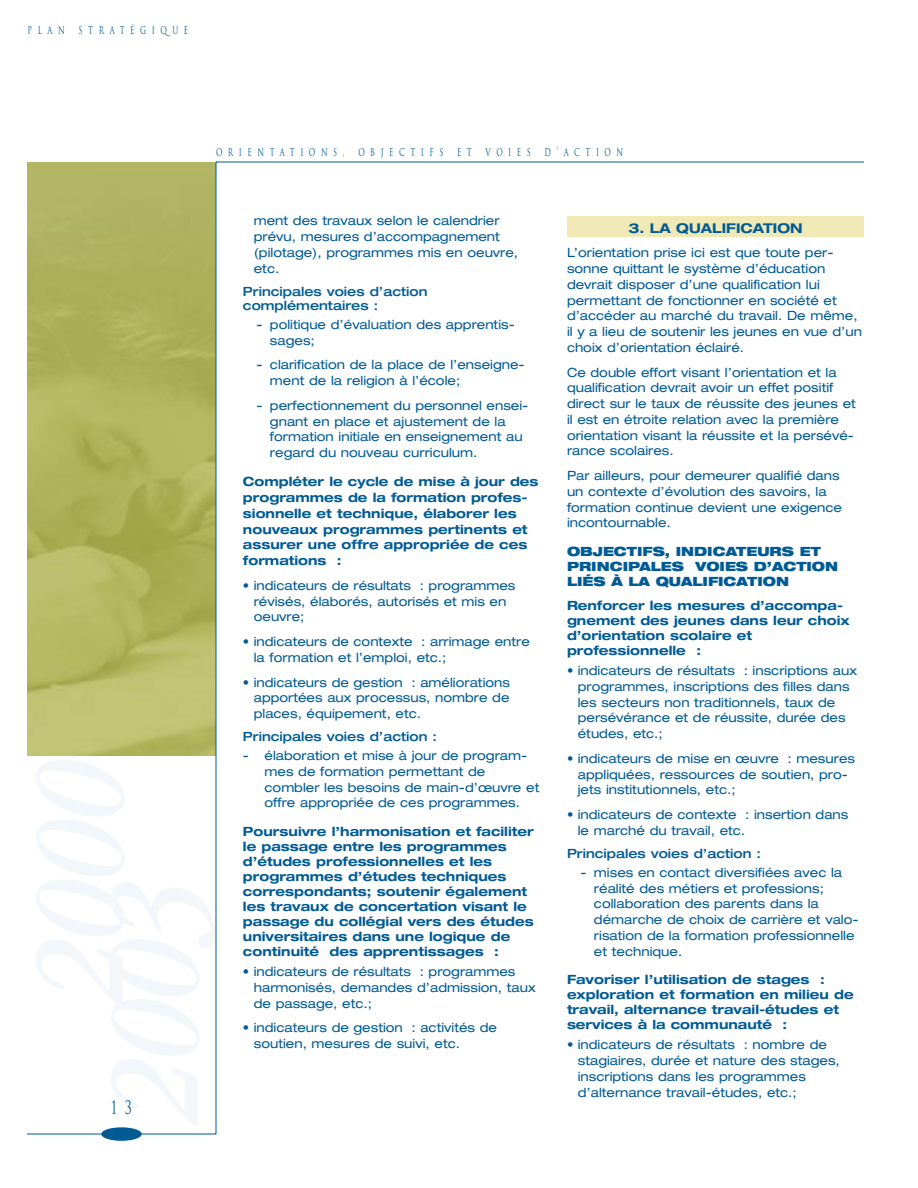
<style>
.page{position:relative;width:918px;height:1188px;background:#fff}
.page>*{position:absolute;margin:0;border:0;box-sizing:border-box;transform-origin:0 0}
.t1{font:18px "Trajan";color:#005b95;scale:.68 1}
.t2{font:700 expanded 13.5px "Helvetica Neue";color:#005b95}
.t3{font:expanded 12.75px/15.8px "Helvetica Neue";color:#005b95}
.t4{font:700 expanded 12.75px/15px "Helvetica Neue";color:#005b95}
.t5{font:500 expanded 12.75px/14.2px "Helvetica Neue";color:#005b95}
.t6{font:900 expanded 12.75px/15px "Helvetica Neue";color:#005b95}
.t7{font:10.5px "Trajan";letter-spacing:.78em;color:#005b95;scale:.68 1}
</style>
<div class="page">
<img style="left:27px;top:162px;width:189px;height:594px">
<hr style="left:216px;top:162px;width:648px;height:1px;background:#005b95">
<hr style="left:27px;top:1134px;width:189px;height:1px;background:#005b95">
<hr style="left:216px;top:162px;width:1px;height:972px;background:#005b95">
<div style="left:567px;top:216px;width:297px;height:12px;background:#f1e9b5"></div>
<div style="left:567px;top:228px;width:297px;height:9px;background:#f1e9b5"></div>
<div style="left:101px;top:1127px;width:41px;height:14px;background:#005b95;border-radius:50%"></div>
<p class="t7" style="left:28px;top:24px;width:56px">PLAN</p>
<p class="t7" style="left:79px;top:24px;width:163px">STRATÉGIQUE</p>
<h1 class="t1" style="left:111px;top:1097px;width:32px">1 3</h1>
<p class="t7" style="left:216px;top:147px;width:191px">ORIENTATIONS,</p>
<p class="t7" style="left:358px;top:147px;width:127px">OBJECTIFS</p>
<p class="t7" style="left:457px;top:147px;width:23px">E T</p>
<p class="t7" style="left:486px;top:147px;width:68px">VOIES</p>
<p class="t7" style="left:545px;top:147px;width:117px">D’ACTION</p>
<p class="t3" style="left:254px;top:214px;width:266px">ment des travaux selon le calendrier prévu, mesures d’accompagnement (pilotage), programmes mis en oeuvre, etc.</p>
<p class="t5" style="left:243px;top:285px;width:186px">Principales voies d’action complémentaires :</p>
<p class="t3" style="left:270px;top:318px;width:246px;text-indent:-13px">- politique d’évaluation des apprentis&shy;sages;</p>
<p class="t3" style="left:270px;top:358px;width:256px;text-indent:-13px">- clarification de la place de l’enseigne&shy;ment de la religion à l’école;</p>
<p class="t3" style="left:270px;top:399px;width:260px;text-indent:-13px">- perfectionnement du personnel ensei&shy;gnant en place et ajustement de la formation initiale en enseignement au regard du nouveau curriculum.</p>
<p class="t4" style="left:243px;top:475px;width:297px;line-height:15.8px">Compléter le cycle de mise à jour des programmes de la formation profes&shy;sionnelle et technique, élaborer les nouveaux programmes pertinents et assurer une offre appropriée de ces formations :</p>
<p class="t3" style="left:254px;top:579px;width:263px;text-indent:-11px">• indicateurs de résultats : programmes révisés, élaborés, autorisés et mis en oeuvre;</p>
<p class="t3" style="left:254px;top:635px;width:278px;text-indent:-11px">• indicateurs de contexte : arrimage entre la formation et l’emploi, etc.;</p>
<p class="t3" style="left:254px;top:675px;width:258px;text-align:justify;text-indent:-11px">• indicateurs de gestion : améliorations apportées aux processus, nombre de places, équipement, etc.</p>
<p class="t5" style="left:243px;top:731px;width:195px">Principales voies d’action :</p>
<p class="t3" style="left:265px;top:749px;width:276px;text-indent:-22px">- élaboration et mise à jour de program&shy;mes de formation permettant de combler les besoins de main-d’œuvre et offre appropriée de ces programmes.</p>
<p class="t4" style="left:243px;top:825px;width:292px">Poursuivre l’harmonisation et faciliter le passage entre les programmes d’études professionnelles et les programmes d’études techniques correspondants; soutenir également les travaux de concertation visant le passage du collégial vers des études universitaires dans une logique de continuité des apprentissages :</p>
<p class="t3" style="left:254px;top:965px;width:283px;text-indent:-11px">• indicateurs de résultats : programmes harmonisés, demandes d’admission, taux de passage, etc.;</p>
<p class="t3" style="left:254px;top:1021px;width:245px;text-indent:-11px">• indicateurs de gestion : activités de soutien, mesures de suivi, etc.</p>
<p class="t2" style="left:628px;top:223px;width:176px">3. LA QUALIFICATION</p>
<p class="t3" style="left:567px;top:246px;width:296px">L’orientation prise ici est que toute per&shy;sonne quittant le système d’éducation devrait disposer d’une qualification lui permettant de fonctionner en société et d’accéder au marché du travail. De même, il y a lieu de soutenir les jeunes en vue d’un choix d’orientation éclairé.</p>
<p class="t3" style="left:567px;top:365px;width:290px">Ce double effort visant l’orientation et la qualification devrait avoir un effet positif direct sur le taux de réussite des jeunes et il est en étroite relation avec la première orientation visant la réussite et la persévé&shy;rance scolaires.</p>
<p class="t3" style="left:567px;top:469px;width:277px">Par ailleurs, pour demeurer qualifié dans un contexte d’évolution des savoirs, la formation continue devient une exigence incontournable.</p>
<p class="t6" style="left:567px;top:545px;width:273px">OBJECTIFS, INDICATEURS ET<br>PRINCIPALES VOIES D’ACTION<br>LIÉS À LA QUALIFICATION</p>
<p class="t4" style="left:567px;top:599px;width:284px">Renforcer les mesures d’accompa&shy;gnement des jeunes dans leur choix d’orientation scolaire et professionnelle :</p>
<p class="t3" style="left:578px;top:664px;width:281px;text-indent:-11px">• indicateurs de résultats : inscriptions aux programmes, inscriptions des filles dans les secteurs non traditionnels, taux de persévérance et de réussite, durée des études, etc.;</p>
<p class="t3" style="left:578px;top:752px;width:279px;text-indent:-11px">• indicateurs de mise en œuvre : mesures appliquées, ressources de soutien, pro&shy;jets institutionnels, etc.;</p>
<p class="t3" style="left:578px;top:808px;width:272px;text-indent:-11px">• indicateurs de contexte : insertion dans le marché du travail, etc.</p>
<p class="t5" style="left:567px;top:848px;width:195px">Principales voies d’action :</p>
<p class="t3" style="left:594px;top:866px;width:266px;text-indent:-13px">- mises en contact diversifiées avec la réalité des métiers et professions; collaboration des parents dans la démarche de choix de carrière et valo&shy;risation de la formation professionnelle et technique.</p>
<p class="t4" style="left:567px;top:973px;width:288px">Favoriser l’utilisation de stages : exploration et formation en milieu de travail, alternance travail-études et services à la communauté :</p>
<p class="t3" style="left:578px;top:1038px;width:264px;text-indent:-11px">• indicateurs de résultats : nombre de stagiaires, durée et nature des stages, inscriptions dans les programmes d’alternance travail-études, etc.;</p>
</div>
